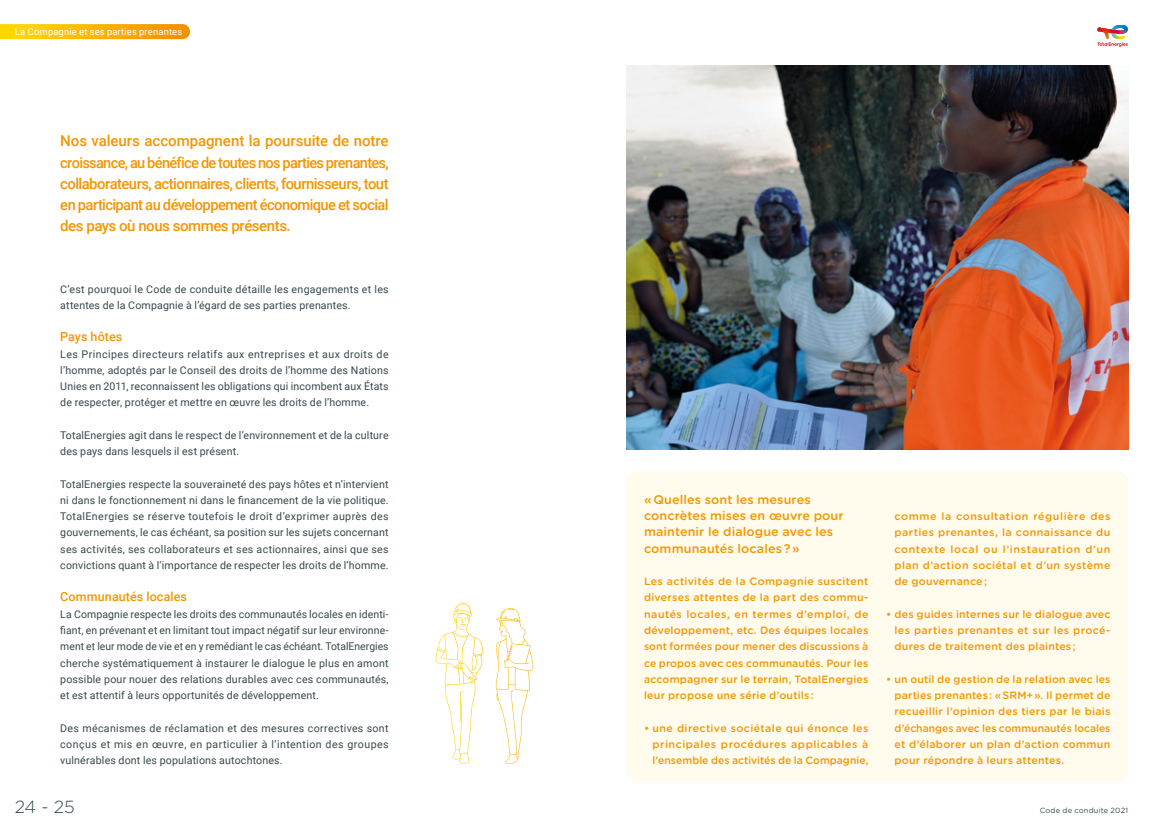
<style>
.page{position:relative;width:1170px;height:833px;background:#fff}
.page>*{position:absolute;margin:0;border:0;box-sizing:border-box;transform-origin:0 0}
.t1{font:300 17.5px "Gotham Rounded";color:#35494c}
.t2{font:500 15px/21.2px "Roboto";letter-spacing:-.035em;color:#f49600;text-align:justify}
.t3{font:500 12.5px/16.2px "Gotham Rounded";letter-spacing:.01em;color:#f49600}
.t4{font:500 12.5px "Roboto";letter-spacing:.005em;color:#f49600}
.t5{font:10.62px/16.2px "Roboto";letter-spacing:.015em;color:#35494c;text-align:justify}
.t6{font:500 10.62px/16.2px "Gotham Rounded";letter-spacing:.02em;color:#f49600;text-align:justify}
.t7{font:9.38px "Roboto";letter-spacing:.015em;color:#fff}
.t8{font:7.5px "Gotham Rounded";letter-spacing:.03em;color:#35494c}
</style>
<div class="page">
<svg style="left:435px;top:602px;width:40px;height:162px"></svg>
<img style="left:626px;top:65px;width:502px;height:384px">
<div style="left:626px;top:471px;width:502px;height:311px;background:#fffbed;border-radius:11px"></div>
<svg style="left:0;top:24px;width:190px;height:15px;background:#fab603"></svg>
<svg style="left:1097px;top:25px;width:30px;height:22px"></svg>
<p class="t7" style="left:15px;top:25px;width:169px">La Compagnie et ses parties prenantes</p>
<p class="t2" style="left:60px;top:130px;width:330px">Nos valeurs accompagnent la poursuite de notre croissance, au bénéfice de toutes nos parties prenantes, collaborateurs, actionnaires, clients, fournisseurs, tout en participant au développement économique et social des pays où nous sommes présents.</p>
<p class="t5" style="left:60px;top:280px;width:330px">C’est pourquoi le Code de conduite détaille les engagements et les attentes de la Compagnie à l’égard de ses parties prenantes.</p>
<p class="t4" style="left:60px;top:328px;width:63px">Pays hôtes</p>
<p class="t5" style="left:60px;top:345px;width:330px">Les Principes directeurs relatifs aux entreprises et aux droits de l’homme, adoptés par le Conseil des droits de l’homme des Nations Unies en 2011, reconnaissent les obligations qui incombent aux États de respecter, protéger et mettre en œuvre les droits de l’homme.</p>
<p class="t5" style="left:60px;top:426px;width:330px">TotalEnergies agit dans le respect de l’environnement et de la culture des pays dans lesquels il est présent.</p>
<p class="t5" style="left:60px;top:475px;width:330px">TotalEnergies respecte la souveraineté des pays hôtes et n’intervient ni dans le fonctionnement ni dans le financement de la vie politique.<br>TotalEnergies se réserve toutefois le droit d’exprimer auprès des gouvernements, le cas échéant, sa position sur les sujets concernant ses activités, ses collaborateurs et ses actionnaires, ainsi que ses convictions quant à l’importance de respecter les droits de l’homme.</p>
<p class="t4" style="left:60px;top:588px;width:128px">Communautés locales</p>
<p class="t5" style="left:60px;top:605px;width:330px">La Compagnie respecte les droits des communautés locales en identi&shy;fiant, en prévenant et en limitant tout impact négatif sur leur environne&shy;ment et leur mode de vie et en y remédiant le cas échéant. TotalEnergies cherche systématiquement à instaurer le dialogue le plus en amont possible pour nouer des relations durables avec ces communautés, et est attentif à leurs opportunités de développement.</p>
<p class="t5" style="left:60px;top:719px;width:330px">Des mécanismes de réclamation et des mesures correctives sont conçus et mis en œuvre, en particulier à l’intention des groupes vulnérables dont les populations autochtones.</p>
<h1 class="t1" style="left:15px;top:795px;width:61px">24 - 25</h1>
<p class="t3" style="left:644px;top:491px;width:201px">« Quelles sont les mesures concrètes mises en œuvre pour maintenir le dialogue avec les communautés locales ? »</p>
<p class="t6" style="left:644px;top:573px;width:226px">Les activités de la Compagnie suscitent diverses attentes de la part des commu&shy;nautés locales, en termes d’emploi, de développement, etc. Des équipes locales sont formées pour mener des discussions à ce propos avec ces communautés. Pour les accompagner sur le terrain, TotalEnergies leur propose une série d’outils :</p>
<p class="t6" style="left:652px;top:719px;width:217px;text-indent:-8px">• une directive sociétale qui énonce les principales procédures applicables à l’ensemble des activités de la Compagnie,</p>
<p class="t6" style="left:894px;top:508px;width:217px">comme la consultation régulière des parties prenantes, la connaissance du contexte local ou l’instauration d’un plan d’action sociétal et d’un système de gouvernance ;</p>
<p class="t6" style="left:894px;top:605px;width:217px;text-indent:-8px">• des guides internes sur le dialogue avec les parties prenantes et sur les procé&shy;dures de traitement des plaintes ;</p>
<p class="t6" style="left:894px;top:670px;width:217px;text-indent:-8px">• un outil de gestion de la relation avec les parties prenantes : « SRM+ ». Il permet de recueillir l’opinion des tiers par le biais d’échanges avec les communautés locales et d’élaborer un plan d’action commun pour répondre à leurs attentes.</p>
<p class="t8" style="left:1039px;top:805px;width:90px">Code de conduite 2021</p>
</div>
